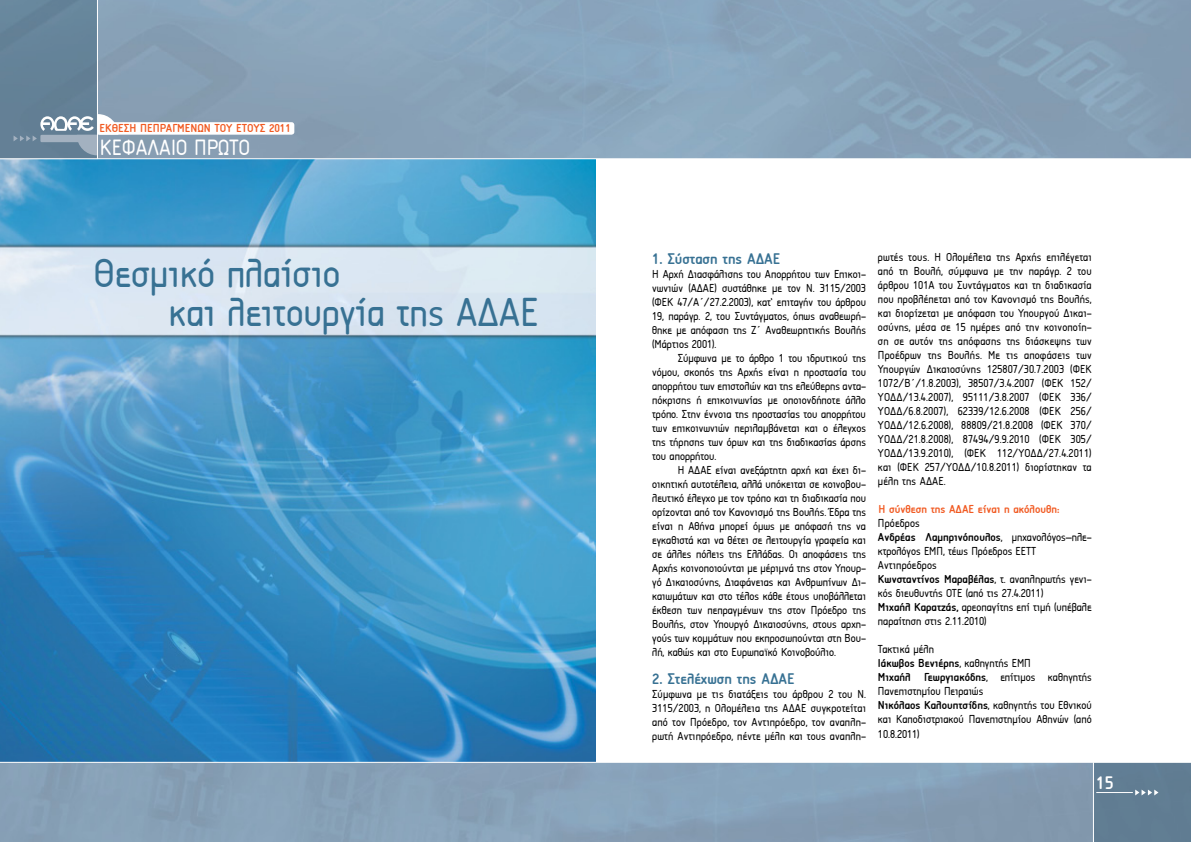
<style>
.page{position:relative;width:1191px;height:842px;background:#fff}
.page>*{position:absolute;margin:0;border:0;box-sizing:border-box;transform-origin:0 0}
.t1{font:42px/39px "PF Isotext";color:#377193}
.t2{font:23px "PF Isotext";color:#fff}
.t3{font:700 18.9px "PF Isotext";color:#fff}
.t4{font:700 16px "PF Isotext";color:#377193}
.t5{font:12px/14px "PF Isotext";color:#000;text-align:justify}
.t6{font:700 12px "PF Isotext";color:#f15a22}
.s1{font-weight:700}
</style>
<div class="page">
<img style="left:0;top:159px;width:595px;height:603px">
<svg style="left:118px;top:0;width:1073px;height:159px;background:#88a3b9"></svg>
<svg style="left:0;top:762px;width:1093px;height:80px;background:#88a1b7"></svg>
<div style="left:1094px;top:762px;width:97px;height:80px;background:#617d93"></div>
<hr style="left:1096px;top:792px;width:36px;height:1px;background:#fff">
<svg style="left:0;top:0;width:118px;height:159px;background:#708ba0"></svg>
<hr style="left:97px;top:0;width:1px;height:159px;background:#fff">
<div style="left:97px;top:122px;width:197px;height:13px;background:#fff;border-radius:3px"></div>
<p class="t6" style="left:100px;top:122px;width:193px">ΕΚΘΕΣΗ ΠΕΠΡΑΓΜΕΝΩΝ ΤΟΥ ΕΤΟΥΣ 2011</p>
<h2 class="t2" style="left:100px;top:135px;width:152px">ΚΕΦΑΛΑΙΟ ΠΡΩΤΟ</h2>
<h1 class="t1" style="left:169px;top:254px;width:371px;text-indent:-75px">Θεσμικό πλαίσιο<br>και λειτουργία της ΑΔΑΕ</h1>
<h3 class="t4" style="left:652px;top:251px;width:130px">1. Σύσταση της ΑΔΑΕ</h3>
<p class="t5" style="left:652px;top:267px;width:215px">Η Αρχή Διασφάλισης του Απορρήτου των Επικοι&shy;νωνιών (ΑΔΑΕ) συστάθηκε με τον Ν. 3115/2003 (ΦΕΚ 47/Α΄/27.2.2003), κατ’ επιταγήν του άρθρου 19, παράγρ. 2, του Συντάγματος, όπως αναθεωρή&shy;θηκε με απόφαση της Ζ΄ Αναθεωρητικής Βουλής (Μάρτιος 2001).</p>
<p class="t5" style="left:652px;top:351px;width:215px;text-indent:26px">Σύμφωνα με το άρθρο 1 του ιδρυτικού της νόμου, σκοπός της Αρχής είναι η προστασία του απορρήτου των επιστολών και της ελεύθερης αντα&shy;πόκρισης ή επικοινωνίας με οποιονδήποτε άλλο τρόπο. Στην έννοια της προστασίας του απορρήτου των επικοινωνιών περιλαμβάνεται και ο έλεγχος της τήρησης των όρων και της διαδικασίας άρσης του απορρήτου.</p>
<p class="t5" style="left:652px;top:463px;width:215px;text-indent:26px">Η ΑΔΑΕ είναι ανεξάρτητη αρχή και έχει δι&shy;οικητική αυτοτέλεια, αλλά υπόκειται σε κοινοβου&shy;λευτικό έλεγχο με τον τρόπο και τη διαδικασία που ορίζονται από τον Κανονισμό της Βουλής. Έδρα της είναι η Αθήνα μπορεί όμως με απόφασή της να εγκαθιστά και να θέτει σε λειτουργία γραφεία και σε άλλες πόλεις της Ελλάδας. Οι αποφάσεις της Αρχής κοινοποιούνται με μέριμνά της στον Υπουρ&shy;γό Δικαιοσύνης, Διαφάνειας και Ανθρωπίνων Δι&shy;καιωμάτων και στο τέλος κάθε έτους υποβάλλεται έκθεση των πεπραγμένων της στον Πρόεδρο της Βουλής, στον Υπουργό Δικαιοσύνης, στους αρχη&shy;γούς των κομμάτων που εκπροσωπούνται στη Βου&shy;λή, καθώς και στο Ευρωπαϊκό Κοινοβούλιο.</p>
<h3 class="t4" style="left:652px;top:671px;width:144px">2. Στελέχωση της ΑΔΑΕ</h3>
<p class="t5" style="left:652px;top:687px;width:215px">Σύμφωνα με τις διατάξεις του άρθρου 2 του Ν.<br>3115/2003, η Ολομέλεια της ΑΔΑΕ συγκροτείται από τον Πρόεδρο, τον Αντιπρόεδρο, τον αναπλη&shy;ρωτή Αντιπρόεδρο, πέντε μέλη και τους αναπλη-</p>
<p class="t5" style="left:878px;top:250px;width:215px">ρωτές τους. Η Ολομέλεια της Αρχής επιλέγεται από τη Βουλή, σύμφωνα με την παράγρ. 2 του άρθρου 101Α του Συντάγματος και τη διαδικασία που προβλέπεται από τον Κανονισμό της Βουλής, και διορίζεται με απόφαση του Υπουργού Δικαι&shy;οσύνης, μέσα σε 15 ημέρες από την κοινοποίη&shy;ση σε αυτόν της απόφασης της διάσκεψης των Προέδρων της Βουλής. Με τις αποφάσεις των Υπουργών Δικαιοσύνης 125807/30.7.2003 (ΦΕΚ 1072/Β΄/1.8.2003), 38507/3.4.2007 (ΦΕΚ 152/ ΥΟΔΔ/13.4.2007), 95111/3.8.2007 (ΦΕΚ 336/ ΥΟΔΔ/6.8.2007), 62339/12.6.2008 (ΦΕΚ 256/ ΥΟΔΔ/12.6.2008), 88809/21.8.2008 (ΦΕΚ 370/ ΥΟΔΔ/21.8.2008), 87494/9.9.2010 (ΦΕΚ 305/ ΥΟΔΔ/13.9.2010), (ΦΕΚ 112/ΥΟΔΔ/27.4.2011) και (ΦΕΚ 257/ΥΟΔΔ/10.8.2011) διορίστηκαν τα μέλη της ΑΔΑΕ.</p>
<p class="t6" style="left:878px;top:503px;width:182px">Η σύνθεση της ΑΔΑΕ είναι η ακόλουθη:</p>
<p class="t5" style="left:878px;top:517px;width:215px;text-align:left">Πρόεδρος<br><span class="s1">Ανδρέας Λαμπρινόπουλος</span>, μηχανολόγος–ηλε&shy;κτρολόγος ΕΜΠ, τέως Πρόεδρος ΕΕΤΤ Αντιπρόεδρος<br><span class="s1">Κωνσταντίνος Μαραβέλας</span>, τ. αναπληρωτής γενι&shy;κός διευθυντής ΟΤΕ (από τις 27.4.2011)<br><span class="s1">Μιχαήλ Καρατζάς,</span> αρεοπαγίτης επί τιμή (υπέβαλε παραίτηση στις 2.11.2010)</p>
<p class="t5" style="left:878px;top:643px;width:215px;text-align:left">Τακτικά μέλη<br><span class="s1">Ιάκωβος Βενιέρης</span>, καθηγητής ΕΜΠ<br><span class="s1">Μιχαήλ Γεωργιακόδης</span>, επίτιμος καθηγητής<br>Πανεπιστημίου Πειραιώς<br><span class="s1">Νικόλαος Καλουπτσίδης</span>, καθηγητής του Εθνικού και Καποδιστριακού Πανεπιστημίου Αθηνών (από<br>10.8.2011)</p>
<h3 class="t3" style="left:1096px;top:773px;width:19px">15</h3>
</div>
